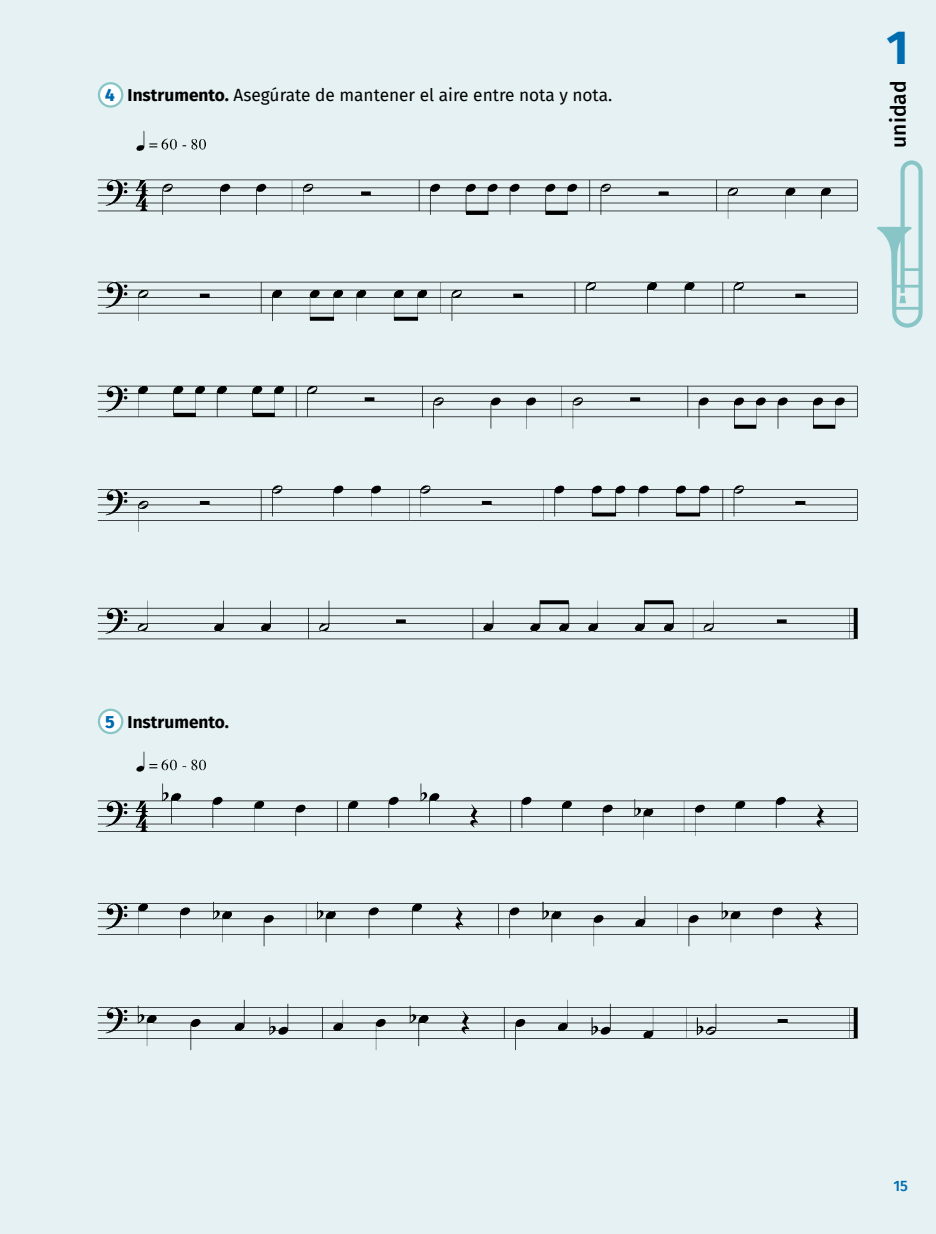
<style>
.page{position:relative;width:936px;height:1234px;background:#fff}
.page>*{position:absolute;margin:0;border:0;box-sizing:border-box;transform-origin:0 0}
.t1{font:700 48px "Fira Sans";color:#006cb0}
.t2{font:500 21px "Fira Sans";color:#000}
.t3{font:17.25px "Fira Sans";color:#000}
.t4{font:700 17.25px "Fira Sans";color:#000}
.t5{font:800 17.25px "Fira Sans";color:#006cb0}
.t6{font:500 15px "Fira Sans";color:#006cb0}
.s1{font-weight:700}
</style>
<div class="page">
<div style="left:0;top:0;width:935px;height:1233px;background:#e5f1f2"></div>
<svg style="left:877px;top:160px;width:45px;height:167px"></svg>
<div style="left:99px;top:83px;width:23px;height:23px;background:#fff;border-radius:50%"></div>
<div style="left:98px;top:82px;width:25px;height:26px;border:2px solid #87c5c6;border-radius:50%"></div>
<div style="left:99px;top:709px;width:23px;height:24px;background:#fff;border-radius:50%"></div>
<div style="left:98px;top:708px;width:25px;height:26px;border:2px solid #87c5c6;border-radius:50%"></div>
<img style="left:98px;top:101px;width:760px;height:539px">
<img style="left:98px;top:732px;width:760px;height:319px">
<p class="t5" style="left:105px;top:80px;width:11px">4</p>
<p class="t3" style="left:128px;top:82px;width:486px"><span class="s1">Instrumento.</span> Asegúrate de mantener el aire entre nota y nota.</p>
<p class="t5" style="left:105px;top:706px;width:11px">5</p>
<p class="t4" style="left:128px;top:707px;width:103px">Instrumento.</p>
<h1 class="t1" style="left:886px;top:7px;width:24px">1</h1>
<p class="t2" style="left:881px;top:148px;width:68px;rotate:-90deg">unidad</p>
<p class="t6" style="left:893px;top:1173px;width:16px">15</p>
</div>
